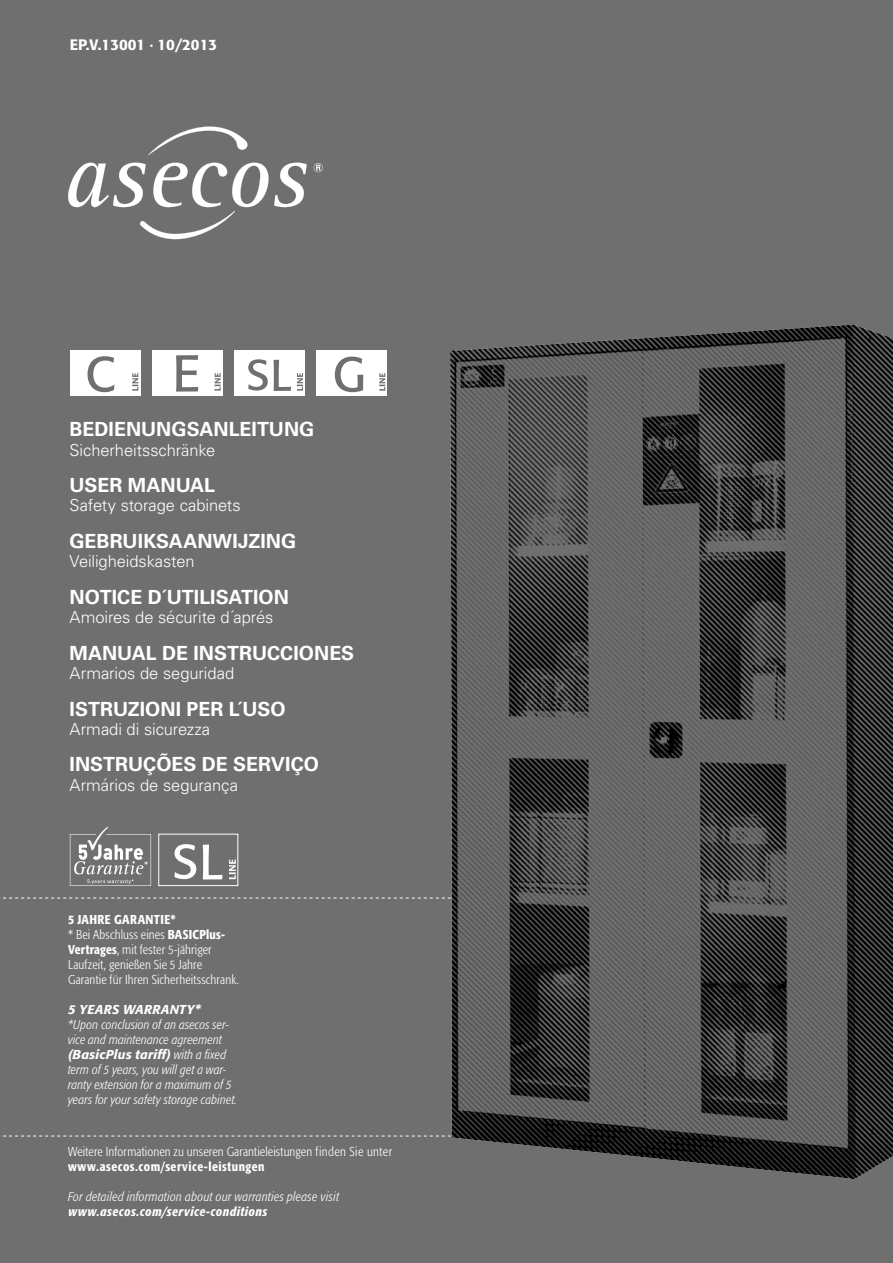
<style>
.page{position:relative;width:893px;height:1263px;background:#706f6f}
.page>*{position:absolute;margin:0;border:0;box-sizing:border-box;transform-origin:0 0}
.t1{font:700 19.5px "Univers CE";color:#fff}
.t2{font:300 16.5px "Univers CE";letter-spacing:-.005em;color:#fff}
.t3{font:500 15px "Formata Pro";color:#fff}
.t4{font:italic 300 condensed 12.75px/15px "Formata Pro";letter-spacing:.015em;color:#fff}
.t5{font:300 condensed 12.75px/15px "Formata Pro";letter-spacing:.01em;color:#fff}
.t6{font:500 condensed 12.75px "Formata Pro";letter-spacing:.04em;color:#fff}
.t7{font:italic 500 condensed 12.75px "Formata Pro";letter-spacing:.04em;color:#fff}
.t8{font:italic 500 12.75px "Formata Pro";letter-spacing:.025em;color:#fff}
.s1{font-stretch:condensed}
.s2{font-weight:500}
.s3{font-weight:500;font-stretch:normal}
</style>
<div class="page">
<div style="left:70px;top:350px;width:70px;height:46px;background:#fff"></div>
<div style="left:153px;top:350px;width:70px;height:46px;background:#fff"></div>
<div style="left:234px;top:350px;width:70px;height:46px;background:#fff"></div>
<div style="left:317px;top:350px;width:70px;height:46px;background:#fff"></div>
<img style="left:450px;top:325px;width:443px;height:854px">
<svg style="left:297px;top:373px;width:6px;height:18px"></svg>
<svg style="left:248px;top:359px;width:20px;height:32px"></svg>
<svg style="left:274px;top:360px;width:17px;height:31px"></svg>
<div style="left:158px;top:834px;width:80px;height:52px;border:1px solid #fff"></div>
<svg style="left:229px;top:859px;width:7px;height:20px"></svg>
<svg style="left:175px;top:844px;width:21px;height:35px"></svg>
<svg style="left:203px;top:844px;width:19px;height:35px"></svg>
<svg style="left:379px;top:373px;width:6px;height:18px"></svg>
<svg style="left:335px;top:357px;width:28px;height:35px"></svg>
<svg style="left:132px;top:373px;width:6px;height:18px"></svg>
<svg style="left:88px;top:356px;width:26px;height:36px"></svg>
<svg style="left:215px;top:373px;width:6px;height:18px"></svg>
<svg style="left:176px;top:355px;width:22px;height:37px"></svg>
<svg style="left:148px;top:126px;width:100px;height:29px;background:#858484"></svg>
<svg style="left:68px;top:163px;width:239px;height:76px"></svg>
<svg style="left:314px;top:163px;width:9px;height:9px"></svg>
<svg style="left:0;top:898px;width:451px;height:1px"></svg>
<svg style="left:0;top:1136px;width:451px;height:1px"></svg>
<svg style="left:70px;top:827px;width:81px;height:59px;background:#8b8a8a"></svg>
<p class="t3" style="left:70px;top:36px;width:149px">EP.V.13001 <span class="s1">·</span> 10/2013</p>
<h1 class="t1" style="left:70px;top:418px;width:246px">BEDIENUNGSANLEITUNG</h1>
<p class="t2" style="left:70px;top:443px;width:147px">Sicherheitsschränke</p>
<h1 class="t1" style="left:70px;top:474px;width:147px">USER MANUAL</h1>
<p class="t2" style="left:70px;top:499px;width:173px">Safety storage cabinets</p>
<h1 class="t1" style="left:70px;top:530px;width:228px">GEBRUIKSAANWIJZING</h1>
<p class="t2" style="left:70px;top:555px;width:127px">Veiligheidskasten</p>
<h1 class="t1" style="left:70px;top:586px;width:221px">NOTICE D´UTILISATION</h1>
<p class="t2" style="left:70px;top:611px;width:205px">Amoires de sécurite d´aprés</p>
<h1 class="t1" style="left:70px;top:642px;width:286px">MANUAL DE INSTRUCCIONES</h1>
<p class="t2" style="left:70px;top:667px;width:166px">Armarios de seguridad</p>
<h1 class="t1" style="left:70px;top:698px;width:218px">ISTRUZIONI PER L´USO</h1>
<p class="t2" style="left:70px;top:723px;width:142px">Armadi di sicurezza</p>
<h1 class="t1" style="left:70px;top:754px;width:251px">INSTRUÇÕES DE SERVIÇO</h1>
<p class="t2" style="left:70px;top:779px;width:170px">Armários de segurança</p>
<p class="t5" style="left:68px;top:913px;width:172px"><span class="s2">5 JAHRE GARANTIE*<br></span>* Bei Abschluss eines <span class="s2">BASICPlus-<br>Vertrages</span>, mit fester 5-jähriger<br>Laufzeit, genießen Sie 5 Jahre<br>Garantie für Ihren Sicherheitsschrank.</p>
<p class="t8" style="left:68px;top:1004px;width:134px">5 YEARS WARRANTY*</p>
<p class="t4" style="left:68px;top:1018px;width:171px">*Upon conclusion of an asecos ser&shy;vice and maintenance agreement <span class="s3">(BasicPlus tariff)</span> with a fixed term of 5 years, you will get a war&shy;ranty extension for a maximum of 5 years for your safety storage cabinet.</p>
<p class="t5" style="left:68px;top:1145px;width:326px">Weitere Informationen zu unseren Garantieleistungen finden Sie unter</p>
<p class="t6" style="left:68px;top:1161px;width:198px">www.asecos.com/service-leistungen</p>
<p class="t4" style="left:68px;top:1190px;width:273px">For detailed information about our warranties please visit</p>
<p class="t7" style="left:68px;top:1206px;width:201px">www.asecos.com/service-conditions</p>
</div>
